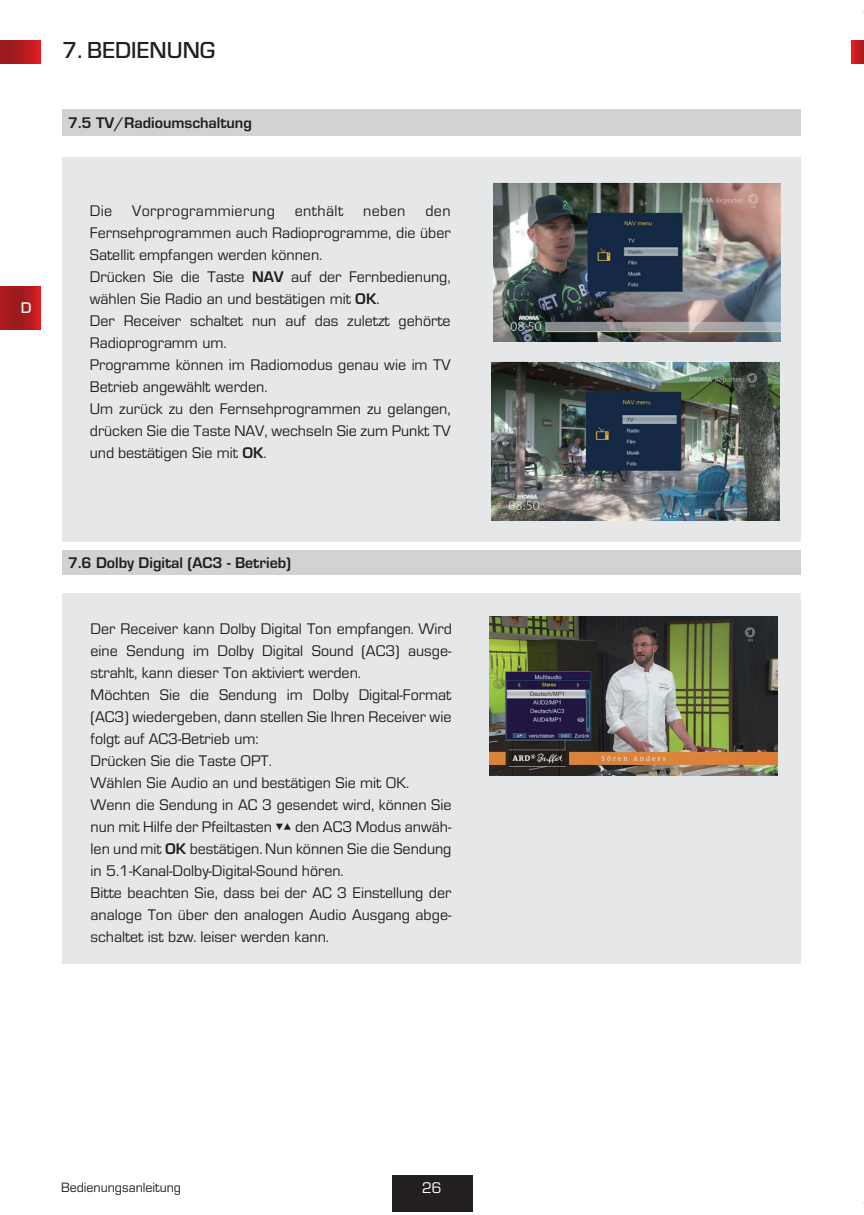
<style>
.page{position:relative;width:864px;height:1215px;background:#fff}
.page>*{position:absolute;margin:0;border:0;box-sizing:border-box;transform-origin:0 0}
.t1{font:500 24px "Eurostile OT";color:#231f20}
.t2{font:16px/22px "Eurostile OT";color:#231f20}
.t3{font:700 16px "Eurostile OT";color:#231f20}
.t4{font:16px "Eurostile OT";color:#fff}
.t5{font:500 16px "Eurostile OT";color:#fff}
.t6{font:14px "Eurostile OT";color:#231f20}
.s1{font-weight:700}
</style>
<div class="page">
<svg style="left:0;top:286px;width:40px;height:43px;background:#ad1b1f"></svg>
<div style="left:391px;top:1174px;width:81px;height:37px;background:#231f20"></div>
<svg style="left:851px;top:40px;width:12px;height:24px"></svg>
<div style="left:0;top:40px;width:40px;height:24px;background:linear-gradient(to right,#8a1b1d,#d81c23)"></div>
<div style="left:62px;top:109px;width:738px;height:26px;background:#d1d2d4"></div>
<div style="left:62px;top:550px;width:738px;height:25px;background:#d1d2d4"></div>
<div style="left:62px;top:157px;width:738px;height:384px;background:#e6e7e9"></div>
<img style="left:493px;top:182px;width:287px;height:159px">
<img style="left:491px;top:361px;width:288px;height:159px">
<div style="left:62px;top:593px;width:738px;height:371px;background:#e6e7e9"></div>
<img style="left:489px;top:616px;width:288px;height:159px">
<p class="t5" style="left:21px;top:298px;width:12px">D</p>
<h1 class="t1" style="left:62px;top:37px;width:154px">7. BEDIENUNG</h1>
<p class="t3" style="left:68px;top:114px;width:185px">7.5 TV/Radioumschaltung</p>
<p class="t2" style="left:90px;top:200px;width:362px">Die Vorprogrammierung enthält neben den Fernsehprogrammen auch Radioprogramme, die über Satellit empfangen werden können.<br>Drücken Sie die Taste <span class="s1">NAV</span> auf der Fernbedienung, wählen Sie Radio an und bestätigen mit <span class="s1">OK</span>.<br>Der Receiver schaltet nun auf das zuletzt gehörte Radioprogramm um.<br>Programme können im Radiomodus genau wie im TV Betrieb angewählt werden.<br>Um zurück zu den Fernsehprogrammen zu gelangen, drücken Sie die Taste NAV, wechseln Sie zum Punkt TV und bestätigen Sie mit <span class="s1">OK</span>.</p>
<p class="t3" style="left:68px;top:554px;width:224px">7.6 Dolby Digital (AC3 - Betrieb)</p>
<p class="t2" style="left:91px;top:618px;width:362px">Der Receiver kann Dolby Digital Ton empfangen. Wird eine Sendung im Dolby Digital Sound (AC3) ausge&shy;strahlt, kann dieser Ton aktiviert werden.<br>Möchten Sie die Sendung im Dolby Digital-Format (AC3) wiedergeben, dann stellen Sie Ihren Receiver wie folgt auf AC3-Betrieb um:<br>Drücken Sie die Taste OPT.<br>Wählen Sie Audio an und bestätigen Sie mit OK.<br>Wenn die Sendung in AC 3 gesendet wird, können Sie nun mit Hilfe der Pfeiltasten ▾▴ den AC3 Modus anwäh&shy;len und mit <span class="s1">OK</span> bestätigen. Nun können Sie die Sendung in 5.1-Kanal-Dolby-Digital-Sound hören.<br>Bitte beachten Sie, dass bei der AC 3 Einstellung der analoge Ton über den analogen Audio Ausgang abge&shy;schaltet ist bzw. leiser werden kann.</p>
<p class="t6" style="left:61px;top:1179px;width:121px">Bedienungsanleitung</p>
<p class="t4" style="left:422px;top:1178px;width:21px">26</p>
</div>
